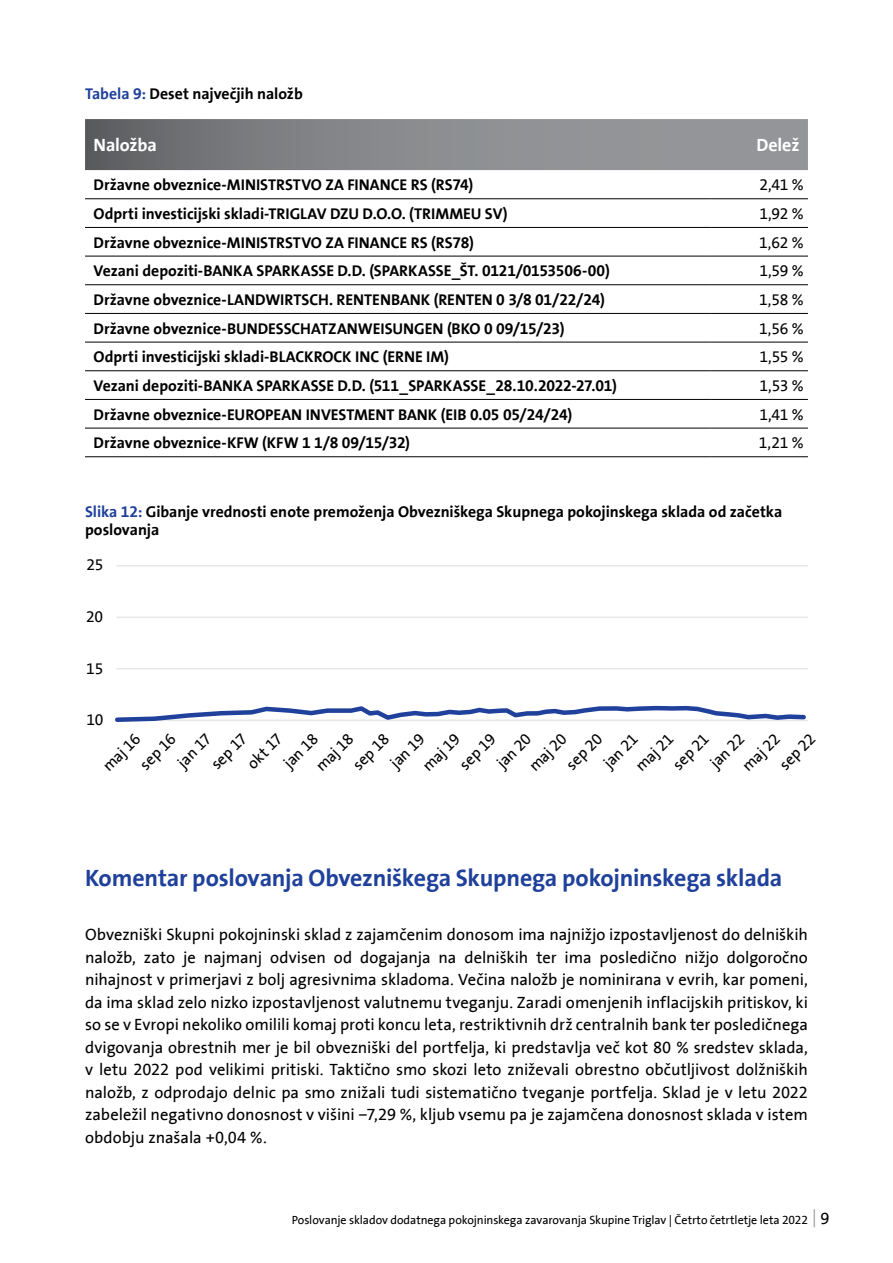
<style>
.page{position:relative;width:893px;height:1263px;background:#fff}
.page>*{position:absolute;margin:0;border:0;box-sizing:border-box;transform-origin:0 0}
.t1{font:700 24px "Triglav The Sans";letter-spacing:-.01em;color:#20419b}
.t2{font:700 18px "Triglav The Sans";letter-spacing:-.01em;color:#fff}
.t3{font:16.5px/22.5px "Triglav The Sans";color:#000;text-align:justify}
.t4{font:700 15.75px/18px "Triglav The Sans";letter-spacing:-.005em;color:#000}
.t5{font:15.75px "Triglav The Sans";letter-spacing:-.025em;color:#000}
.t6{font:12px "Triglav The Sans";letter-spacing:-.01em;color:#000}
.s1{color:#20419b}
.s2{font-size:16.5px}
</style>
<div class="page">
<svg style="left:814px;top:1209px;width:1px;height:18px"></svg>
<svg style="left:85px;top:119px;width:723px;height:51px;background:#848689"></svg>
<hr style="left:85px;top:198px;width:625px;height:1px;background:#000">
<hr style="left:710px;top:198px;width:98px;height:1px;background:#000">
<hr style="left:85px;top:227px;width:625px;height:1px;background:#000">
<hr style="left:710px;top:227px;width:98px;height:1px;background:#000">
<hr style="left:85px;top:256px;width:625px;height:1px;background:#000">
<hr style="left:710px;top:256px;width:98px;height:1px;background:#000">
<hr style="left:85px;top:284px;width:625px;height:1px;background:#000">
<hr style="left:710px;top:284px;width:98px;height:1px;background:#000">
<hr style="left:85px;top:313px;width:625px;height:1px;background:#000">
<hr style="left:710px;top:313px;width:98px;height:1px;background:#000">
<hr style="left:85px;top:342px;width:625px;height:1px;background:#000">
<hr style="left:710px;top:342px;width:98px;height:1px;background:#000">
<hr style="left:85px;top:370px;width:625px;height:1px;background:#000">
<hr style="left:710px;top:370px;width:98px;height:1px;background:#000">
<hr style="left:85px;top:399px;width:625px;height:1px;background:#000">
<hr style="left:710px;top:399px;width:98px;height:1px;background:#000">
<hr style="left:85px;top:428px;width:625px;height:1px;background:#000">
<hr style="left:710px;top:428px;width:98px;height:1px;background:#000">
<hr style="left:85px;top:456px;width:625px;height:1px;background:#000">
<hr style="left:710px;top:456px;width:98px;height:1px;background:#000">
<hr style="left:117px;top:565px;width:691px;height:1px;background:#e6e7e8">
<hr style="left:117px;top:616px;width:691px;height:2px;background:#e6e7e8">
<hr style="left:117px;top:668px;width:691px;height:1px;background:#e6e7e8">
<svg style="left:115px;top:705px;width:693px;height:17px"></svg>
<p class="t4" style="left:85px;top:84px;width:219px"><span class="s1">Tabela 9:</span> Deset največjih naložb</p>
<p class="t2" style="left:94px;top:135px;width:65px">Naložba</p>
<p class="t2" style="left:756px;top:135px;width:45px">Delež</p>
<p class="t4" style="left:94px;top:176px;width:381px">Državne obveznice-MINISTRSTVO ZA FINANCE RS (RS74)</p>
<p class="t5" style="left:759px;top:176px;width:46px">2,41 %</p>
<p class="t4" style="left:94px;top:205px;width:416px">Odprti investicijski skladi-TRIGLAV DZU D.O.O. (TRIMMEU SV)</p>
<p class="t5" style="left:759px;top:205px;width:46px">1,92 %</p>
<p class="t4" style="left:94px;top:233px;width:382px">Državne obveznice-MINISTRSTVO ZA FINANCE RS (RS78)</p>
<p class="t5" style="left:759px;top:234px;width:46px">1,62 %</p>
<p class="t4" style="left:94px;top:262px;width:518px">Vezani depoziti-BANKA SPARKASSE D.D. (SPARKASSE_ŠT. 0121/0153506-00)</p>
<p class="t5" style="left:759px;top:262px;width:46px">1,59 %</p>
<p class="t4" style="left:94px;top:291px;width:513px">Državne obveznice-LANDWIRTSCH. RENTENBANK (RENTEN 0 3/8 01/22/24)</p>
<p class="t5" style="left:759px;top:291px;width:46px">1,58 %</p>
<p class="t4" style="left:94px;top:319px;width:472px">Državne obveznice-BUNDESSCHATZANWEISUNGEN (BKO 0 09/15/23)</p>
<p class="t5" style="left:759px;top:320px;width:46px">1,56 %</p>
<p class="t4" style="left:94px;top:348px;width:357px">Odprti investicijski skladi-BLACKROCK INC (ERNE IM)</p>
<p class="t5" style="left:759px;top:348px;width:46px">1,55 %</p>
<p class="t4" style="left:94px;top:377px;width:525px">Vezani depoziti-BANKA SPARKASSE D.D. (511_SPARKASSE_28.10.2022-27.01)</p>
<p class="t5" style="left:759px;top:377px;width:46px">1,53 %</p>
<p class="t4" style="left:94px;top:405px;width:480px">Državne obveznice-EUROPEAN INVESTMENT BANK (EIB 0.05 05/24/24)</p>
<p class="t5" style="left:759px;top:406px;width:46px">1,41 %</p>
<p class="t4" style="left:94px;top:434px;width:318px">Državne obveznice-KFW (KFW 1 1/8 09/15/32)</p>
<p class="t5" style="left:759px;top:434px;width:46px">1,21 %</p>
<p class="t4" style="left:85px;top:503px;width:699px"><span class="s1">Slika 12:</span> Gibanje vrednosti enote premoženja Obvezniškega Skupnega pokojinskega sklada od začetka poslovanja</p>
<p class="t5" style="left:86px;top:556px;width:18px">25</p>
<p class="t5" style="left:86px;top:608px;width:19px">20</p>
<p class="t5" style="left:86px;top:660px;width:19px">15</p>
<p class="t5" style="left:86px;top:711px;width:18px">10</p>
<p class="t5" style="left:99px;top:762px;width:48px;rotate:-45deg">maj 16</p>
<p class="t5" style="left:136px;top:761px;width:45px;rotate:-45deg">sep 16</p>
<p class="t5" style="left:174px;top:759px;width:42px;rotate:-45deg">jan 17</p>
<p class="t5" style="left:208px;top:760px;width:45px;rotate:-45deg">sep 17</p>
<p class="t5" style="left:244px;top:760px;width:44px;rotate:-45deg">okt 17</p>
<p class="t5" style="left:280px;top:759px;width:43px;rotate:-45deg">jan 18</p>
<p class="t5" style="left:312px;top:763px;width:48px;rotate:-45deg">maj 18</p>
<p class="t5" style="left:349px;top:761px;width:45px;rotate:-45deg">sep 18</p>
<p class="t5" style="left:387px;top:759px;width:43px;rotate:-45deg">jan 19</p>
<p class="t5" style="left:419px;top:762px;width:48px;rotate:-45deg">maj 19</p>
<p class="t5" style="left:456px;top:761px;width:45px;rotate:-45deg">sep 19</p>
<p class="t5" style="left:493px;top:759px;width:43px;rotate:-45deg">jan 20</p>
<p class="t5" style="left:526px;top:762px;width:48px;rotate:-45deg">maj 20</p>
<p class="t5" style="left:563px;top:761px;width:45px;rotate:-45deg">sep 20</p>
<p class="t5" style="left:600px;top:759px;width:43px;rotate:-45deg">jan 21</p>
<p class="t5" style="left:632px;top:762px;width:48px;rotate:-45deg">maj 21</p>
<p class="t5" style="left:669px;top:761px;width:45px;rotate:-45deg">sep 21</p>
<p class="t5" style="left:706px;top:759px;width:43px;rotate:-45deg">jan 22</p>
<p class="t5" style="left:739px;top:762px;width:48px;rotate:-45deg">maj 22</p>
<p class="t5" style="left:776px;top:761px;width:45px;rotate:-45deg">sep 22</p>
<h1 class="t1" style="left:85px;top:864px;width:699px">Komentar poslovanja Obvezniškega Skupnega pokojninskega sklada</h1>
<p class="t3" style="left:85px;top:924px;width:724px">Obvezniški Skupni pokojninski sklad z zajamčenim donosom ima najnižjo izpostavljenost do delniških naložb, zato je najmanj odvisen od dogajanja na delniških ter ima posledično nižjo dolgoročno nihajnost v primerjavi z bolj agresivnima skladoma. Večina naložb je nominirana v evrih, kar pomeni, da ima sklad zelo nizko izpostavljenost valutnemu tveganju. Zaradi omenjenih inflacijskih pritiskov, ki so se v Evropi nekoliko omilili komaj proti koncu leta, restriktivnih drž centralnih bank ter posledičnega dvigovanja obrestnih mer je bil obvezniški del portfelja, ki predstavlja več kot 80 % sredstev sklada, v letu 2022 pod velikimi pritiski. Taktično smo skozi leto zniževali obrestno občutljivost dolžniških naložb, z odprodajo delnic pa smo znižali tudi sistematično tveganje portfelja. Sklad je v letu 2022 zabeležil negativno donosnost v višini −7,29 %, kljub vsemu pa je zajamčena donosnost sklada v istem obdobju znašala +0,04 %.</p>
<p class="t6" style="left:292px;top:1213px;width:539px">Poslovanje skladov dodatnega pokojninskega zavarovanja Skupine Triglav | Četrto četrtletje leta 2022 <span class="s2">9</span></p>
</div>
